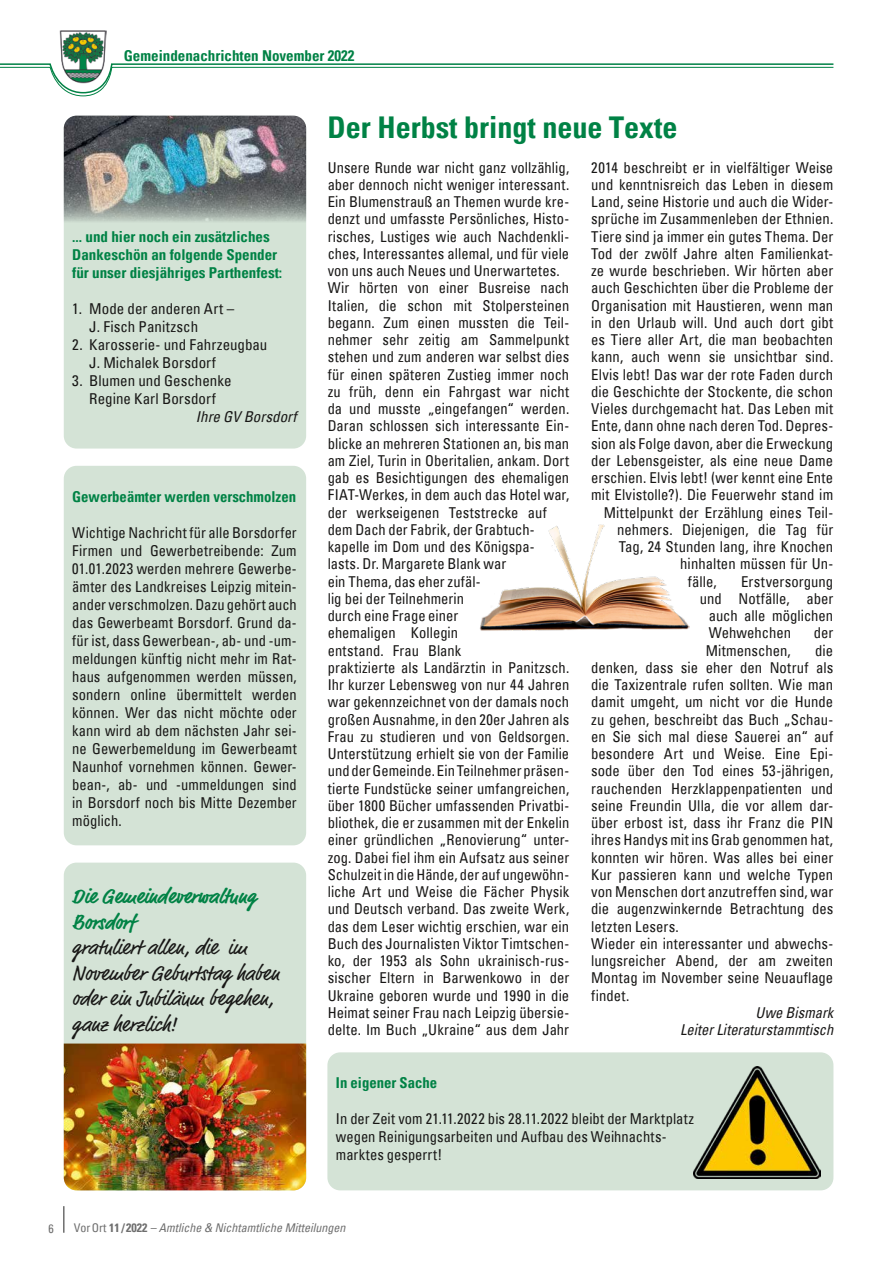
<style>
.page{position:relative;width:893px;height:1263px;background:#fff}
.page>*{position:absolute;margin:0;border:0;box-sizing:border-box;transform-origin:0 0}
.t1{font:700 condensed 30px "Univers";color:#008245}
.t2{font:21px/25.5px "Market Pro";letter-spacing:.005em;color:#181716}
.t3{font:700 21px/25.5px "Market Pro";color:#008245}
.t4{font:condensed 15px/17.2px "Univers";color:#181716}
.t5{font:700 condensed 15px/18px "Univers";color:#008245}
.t6{font:italic condensed 15px/17.2px "Univers";color:#181716;text-align:right}
.t7{font:italic condensed 12px "Univers";color:#6e6e6e}
.t8{font:condensed 12px "Univers";color:#6e6e6e}
.s1{font-style:normal}
.s2{font-weight:700;font-style:normal}
</style>
<div class="page">
<hr style="left:63px;top:1206px;width:2px;height:27px;background:#6e6e6e">
<img style="left:60px;top:30px;width:47px;height:33px">
<svg style="left:0;top:63px;width:834px;height:33px"></svg>
<div style="left:64px;top:116px;width:242px;height:333px;background:#d4e3d6;border-radius:13px"></div>
<img style="left:64px;top:116px;width:242px;height:106px">
<div style="left:64px;top:863px;width:242px;height:327px;background:#d4e3d6;border-radius:13px"></div>
<img style="left:64px;top:1043px;width:242px;height:147px">
<div style="left:64px;top:466px;width:242px;height:379px;background:#d4e3d6;border-radius:13px"></div>
<div style="left:327px;top:1052px;width:506px;height:138px;background:#d4e3d6;border-radius:13px"></div>
<img style="left:480px;top:524px;width:210px;height:107px">
<img style="left:693px;top:1066px;width:128px;height:112px">
<p class="t5" style="left:124px;top:46px;width:232px">Gemeindenachrichten November 2022</p>
<p class="t5" style="left:72px;top:227px;width:211px">... und hier noch ein zusätzliches<br>Dankeschön an folgende Spender für unser diesjähriges Parthenfest:</p>
<p class="t4" style="left:89px;top:299px;width:146px;line-height:18px;text-indent:-17px">1. Mode der anderen Art –<br>J. Fisch Panitzsch</p>
<p class="t4" style="left:89px;top:335px;width:180px;line-height:18px;text-indent:-17px">2. Karosserie- und Fahrzeugbau<br>J. Michalek Borsdorf</p>
<p class="t4" style="left:72px;top:371px;width:161px;line-height:18px;text-align:center">3. Blumen und Geschenke<br>Regine Karl Borsdorf</p>
<p class="t6" style="left:196px;top:408px;width:102px">Ihre GV Borsdorf</p>
<p class="t5" style="left:72px;top:487px;width:225px">Gewerbeämter werden verschmolzen</p>
<p class="t4" style="left:72px;top:523px;width:226px;line-height:18px;text-align:justify">Wichtige Nachricht für alle Borsdorfer Firmen und Gewerbetreibende: Zum 01.01.2023 werden mehrere Gewerbe&shy;ämter des Landkreises Leipzig mitein&shy;ander verschmolzen. Dazu gehört auch das Gewerbeamt Borsdorf. Grund da&shy;für ist, dass Gewerbean-, ab- und -um&shy;meldungen künftig nicht mehr im Rat&shy;haus aufgenommen werden müssen, sondern online übermittelt werden können. Wer das nicht möchte oder kann wird ab dem nächsten Jahr sei&shy;ne Gewerbemeldung im Gewerbeamt Naunhof vornehmen können. Gewer&shy;bean-, ab- und -ummeldungen sind in Borsdorf noch bis Mitte Dezember möglich.</p>
<h2 class="t3" style="left:72px;top:884px;width:185px">Die Gemeindeverwaltung<br>Borsdorf</h2>
<h2 class="t2" style="left:72px;top:936px;width:209px">gratuliert allen, die im<br>November Geburtstag haben oder ein Jubiläum begehen, ganz herzlich!</h2>
<h1 class="t1" style="left:327px;top:109px;width:351px">Der Herbst bringt neue Texte</h1>
<p class="t4" style="left:328px;top:158px;width:243px">Unsere Runde war nicht ganz vollzählig, aber dennoch nicht weniger interessant.<br>Ein Blumenstrauß an Themen wurde kre&shy;denzt und umfasste Persönliches, Histo&shy;risches, Lustiges wie auch Nachdenkli&shy;ches, Interessantes allemal, und für viele von uns auch Neues und Unerwartetes.<br>Wir hörten von einer Busreise nach Italien, die schon mit Stolpersteinen begann. Zum einen mussten die Teil&shy;nehmer sehr zeitig am Sammelpunkt stehen und zum anderen war selbst dies für einen späteren Zustieg immer noch zu früh, denn ein Fahrgast war nicht da und musste „eingefangen“ werden.<br>Daran schlossen sich interessante Ein&shy;blicke an mehreren Stationen an, bis man am Ziel, Turin in Oberitalien, ankam. Dort gab es Besichtigungen des ehemaligen FIAT-Werkes, in dem auch das Hotel war, der werkseigenen Teststrecke auf dem Dach der Fabrik, der Grabtuch&shy;kapelle im Dom und des Königspa&shy;lasts. Dr. Margarete Blank war<br>ein Thema, das eher zufäl-<br>lig bei der Teilnehmerin<br>durch eine Frage einer<br>ehemaligen Kollegin<br>entstand. Frau Blank<br>praktizierte als Landärztin in Panitzsch.<br>Ihr kurzer Lebensweg von nur 44 Jahren war gekennzeichnet von der damals noch großen Ausnahme, in den 20er Jahren als Frau zu studieren und von Geldsorgen.<br>Unterstützung erhielt sie von der Familie und der Gemeinde. Ein Teilnehmer präsen&shy;tierte Fundstücke seiner umfangreichen, über 1800 Bücher umfassenden Privatbi&shy;bliothek, die er zusammen mit der Enkelin einer gründlichen „Renovierung“ unter&shy;zog. Dabei fiel ihm ein Aufsatz aus seiner Schulzeit in die Hände, der auf ungewöhn&shy;liche Art und Weise die Fächer Physik und Deutsch verband. Das zweite Werk, das dem Leser wichtig erschien, war ein Buch des Journalisten Viktor Timtschen&shy;ko, der 1953 als Sohn ukrainisch-rus&shy;sischer Eltern in Barwenkowo in der Ukraine geboren wurde und 1990 in die Heimat seiner Frau nach Leipzig übersie&shy;delte. Im Buch „Ukraine“ aus dem Jahr</p>
<p class="t4" style="left:591px;top:158px;width:244px">2014 beschreibt er in vielfältiger Weise</p>
<p class="t4" style="left:591px;top:175px;width:244px">und kenntnisreich das Leben in diesem</p>
<p class="t4" style="left:591px;top:193px;width:244px">Land, seine Historie und auch die Wider-</p>
<p class="t4" style="left:591px;top:210px;width:244px">sprüche im Zusammenleben der Ethnien.</p>
<p class="t4" style="left:591px;top:227px;width:244px">Tiere sind ja immer ein gutes Thema. Der</p>
<p class="t4" style="left:591px;top:244px;width:244px">Tod der zwölf Jahre alten Familienkat-</p>
<p class="t4" style="left:591px;top:262px;width:244px">ze wurde beschrieben. Wir hörten aber</p>
<p class="t4" style="left:591px;top:279px;width:244px">auch Geschichten über die Probleme der</p>
<p class="t4" style="left:591px;top:296px;width:244px">Organisation mit Haustieren, wenn man</p>
<p class="t4" style="left:591px;top:313px;width:244px">in den Urlaub will. Und auch dort gibt</p>
<p class="t4" style="left:591px;top:331px;width:244px">es Tiere aller Art, die man beobachten</p>
<p class="t4" style="left:591px;top:348px;width:244px">kann, auch wenn sie unsichtbar sind.</p>
<p class="t4" style="left:591px;top:365px;width:244px">Elvis lebt! Das war der rote Faden durch</p>
<p class="t4" style="left:591px;top:382px;width:244px">die Geschichte der Stockente, die schon</p>
<p class="t4" style="left:591px;top:400px;width:244px">Vieles durchgemacht hat. Das Leben mit</p>
<p class="t4" style="left:591px;top:417px;width:244px">Ente, dann ohne nach deren Tod. Depres-</p>
<p class="t4" style="left:591px;top:434px;width:244px">sion als Folge davon, aber die Erweckung</p>
<p class="t4" style="left:591px;top:451px;width:244px">der Lebensgeister, als eine neue Dame</p>
<p class="t4" style="left:591px;top:469px;width:244px">erschien. Elvis lebt! (wer kennt eine Ente</p>
<p class="t4" style="left:591px;top:486px;width:244px">mit Elvistolle?). Die Feuerwehr stand im</p>
<p class="t4" style="left:604px;top:503px;width:231px">Mittelpunkt der Erzählung eines Teil-</p>
<p class="t4" style="left:617px;top:520px;width:218px">nehmers. Diejenigen, die Tag für</p>
<p class="t4" style="left:619px;top:538px;width:216px">Tag, 24 Stunden lang, ihre Knochen</p>
<p class="t4" style="left:680px;top:555px;width:154px">hinhalten müssen für Un-</p>
<p class="t4" style="left:688px;top:572px;width:30px">fälle,</p>
<p class="t4" style="left:741px;top:572px;width:94px">Erstversorgung</p>
<p class="t4" style="left:700px;top:589px;width:135px">und Notfälle, aber</p>
<p class="t4" style="left:709px;top:607px;width:126px">auch alle möglichen</p>
<p class="t4" style="left:709px;top:624px;width:84px">Wehwehchen</p>
<p class="t4" style="left:814px;top:624px;width:21px">der</p>
<p class="t4" style="left:706px;top:641px;width:87px">Mitmenschen,</p>
<p class="t4" style="left:591px;top:641px;width:244px;text-indent:224px">die denken, dass sie eher den Notruf als die Taxizentrale rufen sollten. Wie man damit umgeht, um nicht vor die Hunde zu gehen, beschreibt das Buch „Schau&shy;en Sie sich mal diese Sauerei an“ auf besondere Art und Weise. Eine Epi&shy;sode über den Tod eines 53-jährigen, rauchenden Herzklappenpatienten und seine Freundin Ulla, die vor allem dar&shy;über erbost ist, dass ihr Franz die PIN ihres Handys mit ins Grab genommen hat, konnten wir hören. Was alles bei einer Kur passieren kann und welche Typen von Menschen dort anzutreffen sind, war die augenzwinkernde Betrachtung des letzten Lesers.<br>Wieder ein interessanter und abwechs&shy;lungsreicher Abend, der am zweiten Montag im November seine Neuauflage findet.</p>
<p class="t6" style="left:680px;top:1003px;width:155px">Uwe Bismark<br>Leiter Literaturstammtisch</p>
<p class="t5" style="left:336px;top:1074px;width:103px">In eigener Sache</p>
<p class="t4" style="left:336px;top:1110px;width:360px;line-height:18px">In der Zeit vom 21.11.2022 bis 28.11.2022 bleibt der Marktplatz wegen Reinigungsarbeiten und Aufbau des Weihnachts&shy;marktes gesperrt!</p>
<p class="t8" style="left:49px;top:1221px;width:7px">6</p>
<p class="t7" style="left:74px;top:1220px;width:273px"><span class="s1">VorOrt</span> <span class="s2">11 / 2022</span> – Amtliche &amp; Nichtamtliche Mitteilungen</p>
</div>
